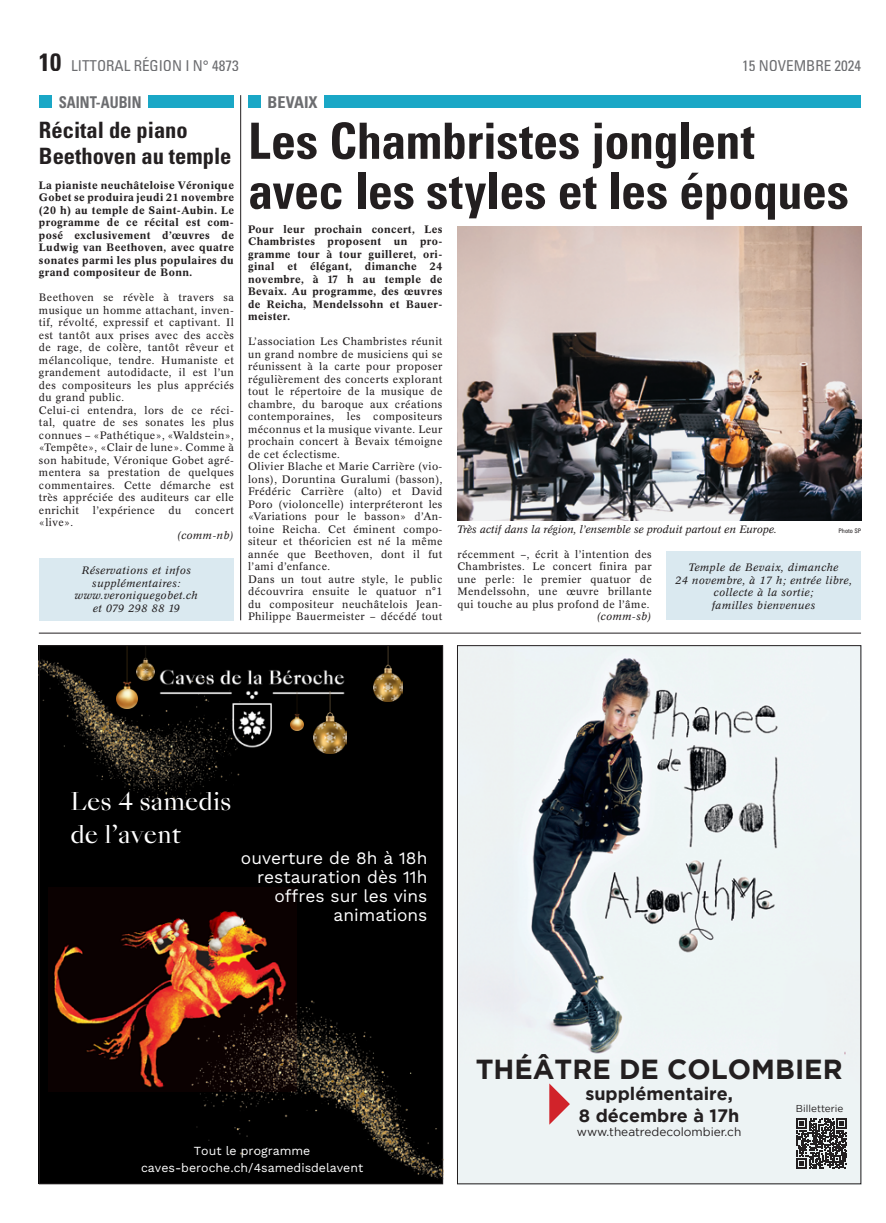
<style>
.page{position:relative;width:886px;height:1223px;background:#fff}
.page>*{position:absolute;margin:0;border:0;box-sizing:border-box;transform-origin:0 0}
.t1{font:700 condensed 50px/50px "Univers";letter-spacing:-.01em;color:#231f20}
.t2{font:700 27.5px "Gotham";color:#231f20}
.t3{font:23.75px/32.5px "Sang Bleu Empire";color:#fff}
.t4{font:700 condensed 22.5px/26.2px "Univers";color:#231f20}
.t5{font:700 18px/21.6px "Gotham";color:#231f20;text-align:center}
.t6{font:17.38px/18.9px "Work Sans";color:#fff;text-align:right}
.t7{font:700 condensed 16.25px "Univers";color:#6c6d70;scale:.9 1}
.t8{font:700 condensed 16.25px "Univers";color:#6c6d70}
.t9{font:condensed 15px "Univers";color:#6c6d70}
.t10{font:12.38px/17px "Work Sans";color:#fff;text-align:center}
.t11{font:11.88px "Gotham";color:#231f20}
.t12{font:10.62px/12.5px "Concorde BE";letter-spacing:.04em;color:#231f20}
.t13{font:500 10.62px/12.5px "Concorde BE";letter-spacing:.04em;color:#231f20;text-align:justify}
.t14{font:italic 10.62px/12.5px "Concorde BE";letter-spacing:.04em;color:#231f20;text-align:center}
.t15{font:italic 10.62px "Concorde BE";color:#231f20}
.t16{font:10px "Gotham";color:#231f20}
.t17{font:condensed 6.25px "Univers";color:#231f20}
.s1{font-weight:700;font-size:25px;color:#231f20}
</style>
<div class="page">
<div style="left:39px;top:645px;width:404px;height:538px;background:#000"></div>
<img style="left:49px;top:887px;width:248px;height:204px">
<img style="left:202px;top:907px;width:47px;height:45px">
<img style="left:152px;top:921px;width:26px;height:24px">
<img style="left:167px;top:915px;width:23px;height:23px">
<img style="left:41px;top:659px;width:199px;height:148px">
<img style="left:182px;top:998px;width:259px;height:181px">
<img style="left:148px;top:659px;width:197px;height:97px">
<img style="left:374px;top:647px;width:29px;height:54px">
<img style="left:138px;top:647px;width:16px;height:33px">
<img style="left:314px;top:691px;width:33px;height:62px">
<img style="left:117px;top:647px;width:21px;height:61px">
<img style="left:290px;top:691px;width:13px;height:39px">
<img style="left:459px;top:647px;width:400px;height:535px">
<svg style="left:549px;top:1083px;width:21px;height:41px"></svg>
<svg style="left:796px;top:1118px;width:51px;height:50px;background:#605f60"></svg>
<div style="left:149px;top:95px;width:85px;height:13px;background:#1aa7c6"></div>
<div style="left:39px;top:95px;width:12px;height:13px;background:#1aa7c6"></div>
<hr style="left:240px;top:95px;width:1px;height:525px;background:#231f20">
<div style="left:248px;top:95px;width:12px;height:13px;background:#1aa7c6"></div>
<div style="left:325px;top:95px;width:536px;height:13px;background:#1aa7c6"></div>
<hr style="left:39px;top:633px;width:822px;height:1px;background:#231f20">
<div style="left:666px;top:551px;width:195px;height:69px;background:#dae9f0"></div>
<div style="left:39px;top:558px;width:195px;height:62px;background:#dae9f0"></div>
<img style="left:457px;top:226px;width:404px;height:294px">
<h3 class="t9" style="left:39px;top:56px;width:201px"><span class="s1">10</span> LITTORAL RÉGION I N° 4873</h3>
<h3 class="t9" style="left:742px;top:56px;width:121px">15 NOVEMBRE 2024</h3>
<h3 class="t7" style="left:59px;top:92px;width:93px">SAINT-AUBIN</h3>
<h3 class="t4" style="left:39px;top:116px;width:194px">Récital de piano<br>Beethoven au temple</h3>
<p class="t13" style="left:39px;top:179px;width:196px">La pianiste neuchâteloise Véronique Gobet se produira jeudi 21 novembre (20 h) au temple de Saint-Aubin. Le programme de ce récital est com&shy;posé exclusivement d’œuvres de Ludwig van Beethoven, avec quatre sonates parmi les plus populaires du grand compositeur de Bonn.</p>
<p class="t12" style="left:39px;top:291px;width:196px">Beethoven se révèle à travers sa musique un homme attachant, inven&shy;tif, révolté, expressif et captivant. Il est tantôt aux prises avec des accès de rage, de colère, tantôt rêveur et mélancolique, tendre. Humaniste et grandement autodidacte, il est l’un des compositeurs les plus appréciés du grand public.<br>Celui-ci entendra, lors de ce réci&shy;tal, quatre de ses sonates les plus connues – «Pathétique», «Waldstein», «Tempête», «Clair de lune». Comme à son habitude, Véronique Gobet agré&shy;mentera sa prestation de quelques commentaires. Cette démarche est très appréciée des auditeurs car elle enrichit</p>
<p class="t12" style="left:93px;top:504px;width:64px">l’expérience</p>
<p class="t12" style="left:169px;top:504px;width:14px">du</p>
<p class="t12" style="left:195px;top:504px;width:40px">concert</p>
<p class="t12" style="left:39px;top:516px;width:36px">«live».</p>
<p class="t14" style="left:177px;top:529px;width:58px">(comm-nb)</p>
<p class="t14" style="left:75px;top:564px;width:125px">Réservations et infos supplémentaires: www.veroniquegobet.ch et 079 298 88 19</p>
<h3 class="t8" style="left:268px;top:92px;width:51px">BEVAIX</h3>
<h1 class="t1" style="left:248px;top:115px;width:602px">Les Chambristes jonglent avec les styles et les époques</h1>
<p class="t13" style="left:248px;top:223px;width:196px">Pour leur prochain concert, Les Chambristes proposent un pro&shy;gramme tour à tour guilleret, ori&shy;ginal et élégant, dimanche 24 novembre, à 17 h au temple de Bevaix. Au programme, des œuvres de Reicha, Mendelssohn et Bauer&shy;meister.</p>
<p class="t12" style="left:248px;top:335px;width:196px">L’association Les Chambristes réunit un grand nombre de musiciens qui se réunissent à la carte pour proposer régulièrement des concerts explorant tout le répertoire de la musique de chambre, du baroque aux créations contemporaines, les compositeurs méconnus et la musique vivante. Leur prochain concert à Bevaix témoigne de cet éclectisme.<br>Olivier Blache et Marie Carrière (vio&shy;lons), Doruntina Guralumi (basson), Frédéric Carrière (alto) et David Poro (violoncelle) interpréteront les «Variations pour le basson» d’An&shy;toine Reicha. Cet éminent compo&shy;siteur et théoricien est né la même année que Beethoven, dont il fut l’ami d’enfance.<br>Dans un tout autre style, le public découvrira ensuite le quatuor n°1 du compositeur neuchâtelois Jean-Philippe Bauermeister – décédé tout</p>
<p class="t15" style="left:457px;top:523px;width:321px">Très actif dans la région, l’ensemble se produit partout en Europe.</p>
<p class="t17" style="left:838px;top:526px;width:24px">Photo SP</p>
<p class="t12" style="left:457px;top:548px;width:196px;text-align:justify">récemment –, écrit à l’intention des Chambristes. Le concert finira par une perle: le premier quatuor de Mendelssohn, une œuvre brillante qui touche au plus profond de l’âme.</p>
<p class="t14" style="left:597px;top:610px;width:56px">(comm-sb)</p>
<p class="t14" style="left:675px;top:561px;width:178px">Temple de Bevaix, dimanche<br>24 novembre, à 17 h; entrée libre, collecte à la sortie;<br>familles bienvenues</p>
<h3 class="t3" style="left:70px;top:786px;width:162px">Les 4 samedis de l’avent</h3>
<h3 class="t6" style="left:241px;top:848px;width:188px">ouverture de 8h à 18h restauration dès 11h offres sur les vins animations</h3>
<h2 class="t2" style="left:476px;top:1052px;width:368px">THÉÂTRE DE COLOMBIER</h2>
<h3 class="t5" style="left:579px;top:1082px;width:162px">supplémentaire,<br>8 décembre à 17h</h3>
<p class="t11" style="left:577px;top:1125px;width:166px">www.theatredecolombier.ch</p>
<p class="t16" style="left:796px;top:1102px;width:49px">Billetterie</p>
<p class="t10" style="left:141px;top:1141px;width:224px">Tout le programme caves-beroche.ch/4samedisdelavent</p>
</div>
